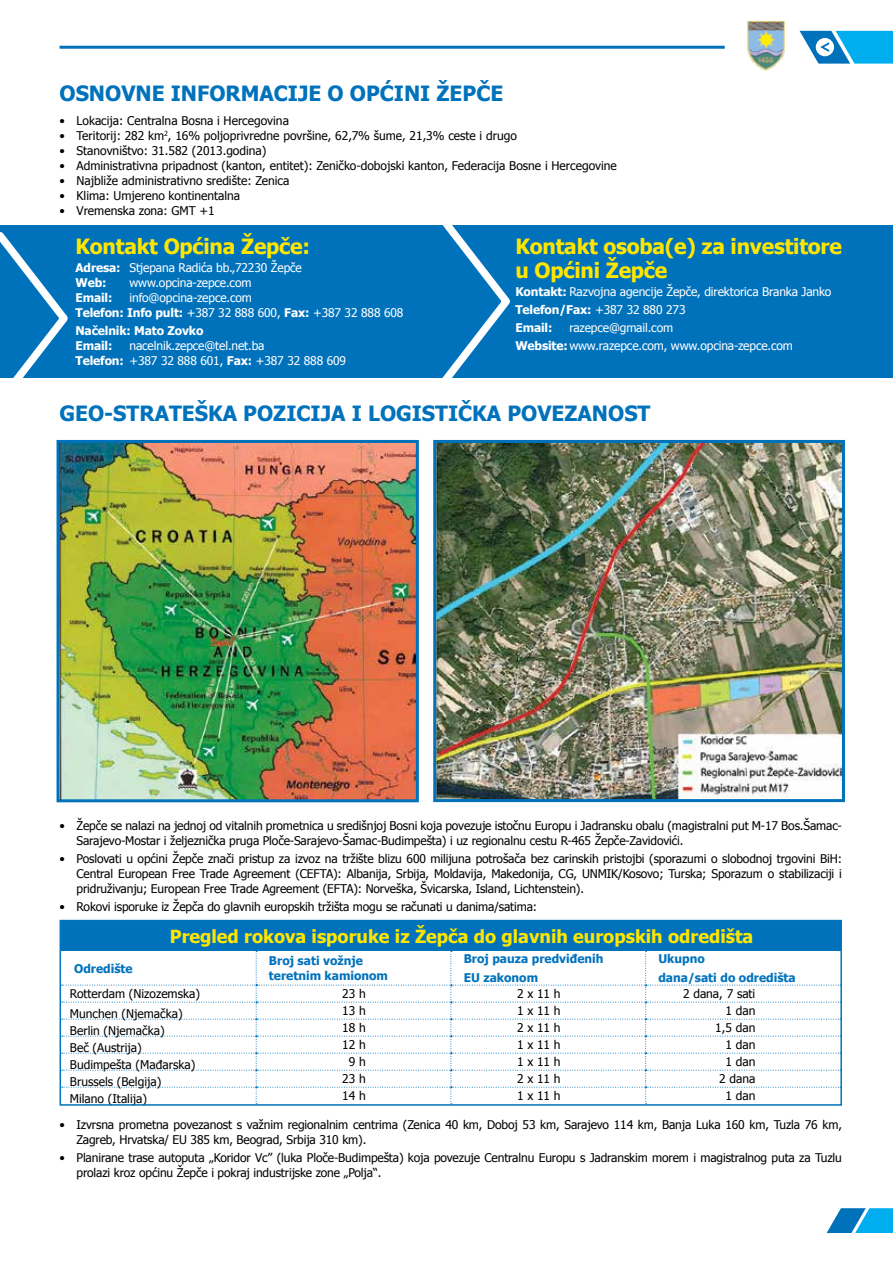
<style>
.page{position:relative;width:893px;height:1263px;background:#fff}
.page>*{position:absolute;margin:0;border:0;box-sizing:border-box;transform-origin:0 0}
.t1{font:700 21px "Tahoma";color:#0072bc}
.t2{font:700 21px/24px "Tahoma";letter-spacing:-.01em;color:#ffe600}
.t3{font:700 18px "Tahoma";color:#ffe600}
.t4{font:12px/15px "Tahoma";letter-spacing:-.01em;color:#000}
.t5{font:12px/15px "Tahoma";letter-spacing:-.01em;color:#fff}
.t6{font:700 12px/18px "Tahoma";color:#0072bc}
.t7{font:700 12px/15px "Tahoma";letter-spacing:-.01em;color:#fff}
.s1{font-weight:700}
</style>
<div class="page">
<svg style="left:827px;top:1208px;width:66px;height:25px"></svg>
<svg style="left:800px;top:31px;width:93px;height:33px"></svg>
<hr style="left:60px;top:46px;width:665px;height:3px;background:#0072bc">
<img style="left:747px;top:21px;width:38px;height:49px">
<div style="left:0;top:225px;width:893px;height:153px;background:#0072bc"></div>
<svg style="left:0;top:232px;width:68px;height:146px"></svg>
<svg style="left:442px;top:225px;width:68px;height:153px"></svg>
<img style="left:433px;top:440px;width:412px;height:363px">
<img style="left:56px;top:440px;width:363px;height:363px">
<svg style="left:59px;top:919px;width:783px;height:187px"></svg>
<h1 class="t1" style="left:60px;top:79px;width:16px">Osn</h1>
<h1 class="t1" style="left:105px;top:79px;width:32px">ovne</h1>
<h1 class="t1" style="left:171px;top:79px;width:84px">informacije</h1>
<h1 class="t1" style="left:328px;top:79px;width:79px">o Općini</h1>
<h1 class="t1" style="left:437px;top:79px;width:27px">Žepče</h1>
<p class="t4" style="left:60px;top:112px;width:231px">• Lokacija: Centralna Bosna i Hercegovina</p>
<p class="t4" style="left:60px;top:127px;width:459px">• Teritorij: 282 km<sup>2</sup>, 16% poljoprivredne površine, 62,7% šume, 21,3% ceste i drugo</p>
<p class="t4" style="left:60px;top:142px;width:208px">• Stanovništvo: 31.582 (2013.godina)</p>
<p class="t4" style="left:60px;top:157px;width:559px">• Administrativna pripadnost (kanton, entitet): Zeničko-dobojski kanton, Federacija Bosne i Hercegovine</p>
<p class="t4" style="left:60px;top:172px;width:231px">• Najbliže administrativno središte: Zenica</p>
<p class="t4" style="left:60px;top:187px;width:182px">• Klima: Umjereno kontinentalna</p>
<p class="t4" style="left:60px;top:202px;width:157px">• Vremenska zona: GMT +1</p>
<h1 class="t2" style="left:75px;top:233px;width:236px">Kontakt Općina Žepče:</h1>
<p class="t5" style="left:75px;top:260px;width:228px"><span class="s1">Adresa:</span> Stjepana Radića bb.,72230 Žepče<br><span class="s1">Web:</span></p>
<p class="t5" style="left:129px;top:275px;width:124px">www.opcina-zepce.com</p>
<p class="t5" style="left:75px;top:290px;width:329px;text-indent:54px">info@opcina-zepce.com<br><span class="s1">Telefon: Info pult:</span> +387 32 888 600, <span class="s1">Fax:</span> +387 32 888 608</p>
<p class="t7" style="left:75px;top:322px;width:129px">Načelnik: Mato Zovko<br>Email:</p>
<p class="t7" style="left:75px;top:289px;width:39px">Email:</p>
<p class="t5" style="left:75px;top:338px;width:272px;text-indent:54px">nacelnik.zepce@tel.net.ba<br><span class="s1">Telefon:</span> +387 32 888 601, <span class="s1">Fax:</span> +387 32 888 609</p>
<h1 class="t2" style="left:515px;top:233px;width:328px">Kontakt osoba(e) za investitore u Općini Žepče</h1>
<p class="t5" style="left:515px;top:282px;width:318px;line-height:18px"><span class="s1">Kontakt:</span> Razvojna agencije Žepče, direktorica Branka Janko<br><span class="s1">Telefon/Fax:</span> +387 32 880 273<br><span class="s1">Email:</span></p>
<p class="t5" style="left:515px;top:318px;width:279px;line-height:18px;text-indent:54px">razepce@gmail.com<br><span class="s1">Website:</span>www.razepce.com, www.opcina-zepce.com</p>
<h1 class="t1" style="left:60px;top:399px;width:592px">GEO-STRATEŠKA POZICIJA I LOGISTIČKA POVEZANOST</h1>
<p class="t4" style="left:77px;top:817px;width:767px;text-indent:-17px">• Žepče se nalazi na jednoj od vitalnih prometnica u središnjoj Bosni koja povezuje istočnu Europu i Jadransku obalu (magistralni put M-17 Bos.Šamac-<br>Sarajevo-Mostar i željeznička pruga Ploče-Sarajevo-Šamac-Budimpešta) i uz regionalnu cestu R-465 Žepče-Zavidovići.</p>
<p class="t4" style="left:77px;top:850px;width:767px;text-align:justify;text-indent:-17px">• Poslovati u općini Žepče znači pristup za izvoz na tržište blizu 600 milijuna potrošača bez carinskih pristojbi (sporazumi o slobodnoj trgovini BiH:<br>Central European Free Trade Agreement (CEFTA): Albanija, Srbija, Moldavija, Makedonija, CG, UNMIK/Kosovo; Turska; Sporazum o stabilizaciji i pridruživanju; European Free Trade Agreement (EFTA): Norveška, Švicarska, Island, Lichtenstein).</p>
<p class="t4" style="left:60px;top:898px;width:479px">• Rokovi isporuke iz Žepča do glavnih europskih tržišta mogu se računati u danima/satima:</p>
<h2 class="t3" style="left:170px;top:924px;width:585px">Pregled rokova isporuke iz Žepča do glavnih europskih odredišta</h2>
<p class="t6" style="left:74px;top:958px;width:60px">Odredište</p>
<p class="t6" style="left:269px;top:952px;width:121px;line-height:15px">Broj sati vožnje teretnim kamionom</p>
<p class="t6" style="left:464px;top:949px;width:141px">Broj pauza predviđenih<br>EU zakonom</p>
<p class="t6" style="left:658px;top:949px;width:139px">Ukupno<br>dana/sati do odredišta</p>
<p class="t4" style="left:70px;top:986px;width:132px">Rotterdam (Nizozemska)</p>
<p class="t4" style="left:342px;top:986px;width:25px">23 h</p>
<p class="t4" style="left:517px;top:986px;width:45px">2 x 11 h</p>
<p class="t4" style="left:683px;top:986px;width:74px">2 dana, 7 sati</p>
<p class="t4" style="left:70px;top:1005px;width:114px">Munchen (Njemačka)</p>
<p class="t4" style="left:342px;top:1003px;width:25px">13 h</p>
<p class="t4" style="left:517px;top:1003px;width:45px">1 x 11 h</p>
<p class="t4" style="left:725px;top:1003px;width:31px">1 dan</p>
<p class="t4" style="left:70px;top:1022px;width:96px">Berlin (Njemačka)</p>
<p class="t4" style="left:342px;top:1020px;width:25px">18 h</p>
<p class="t4" style="left:517px;top:1020px;width:45px">2 x 11 h</p>
<p class="t4" style="left:715px;top:1020px;width:42px">1,5 dan</p>
<p class="t4" style="left:70px;top:1039px;width:73px">Beč (Austrija)</p>
<p class="t4" style="left:342px;top:1037px;width:25px">12 h</p>
<p class="t4" style="left:517px;top:1037px;width:45px">1 x 11 h</p>
<p class="t4" style="left:725px;top:1037px;width:31px">1 dan</p>
<p class="t4" style="left:70px;top:1056px;width:127px">Budimpešta (Mađarska)</p>
<p class="t4" style="left:349px;top:1054px;width:19px">9 h</p>
<p class="t4" style="left:517px;top:1054px;width:45px">1 x 11 h</p>
<p class="t4" style="left:725px;top:1054px;width:31px">1 dan</p>
<p class="t4" style="left:70px;top:1073px;width:93px">Brussels (Belgija)</p>
<p class="t4" style="left:342px;top:1071px;width:25px">23 h</p>
<p class="t4" style="left:517px;top:1071px;width:45px">2 x 11 h</p>
<p class="t4" style="left:719px;top:1071px;width:38px">2 dana</p>
<p class="t4" style="left:70px;top:1091px;width:79px">Milano (Italija)</p>
<p class="t4" style="left:342px;top:1088px;width:25px">14 h</p>
<p class="t4" style="left:517px;top:1088px;width:45px">1 x 11 h</p>
<p class="t4" style="left:725px;top:1088px;width:31px">1 dan</p>
<p class="t4" style="left:77px;top:1117px;width:767px;text-indent:-17px">• Izvrsna prometna povezanost s važnim regionalnim centrima (Zenica 40 km, Doboj 53 km, Sarajevo 114 km, Banja Luka 160 km, Tuzla 76 km,<br>Zagreb, Hrvatska/ EU 385 km, Beograd, Srbija 310 km).</p>
<p class="t4" style="left:77px;top:1150px;width:767px;text-indent:-17px">• Planirane trase autoputa „Koridor Vc” (luka Ploče-Budimpešta) koja povezuje Centralnu Europu s Jadranskim morem i magistralnog puta za Tuzlu prolazi kroz općinu Žepče i pokraj industrijske zone „Polja“.</p>
</div>
